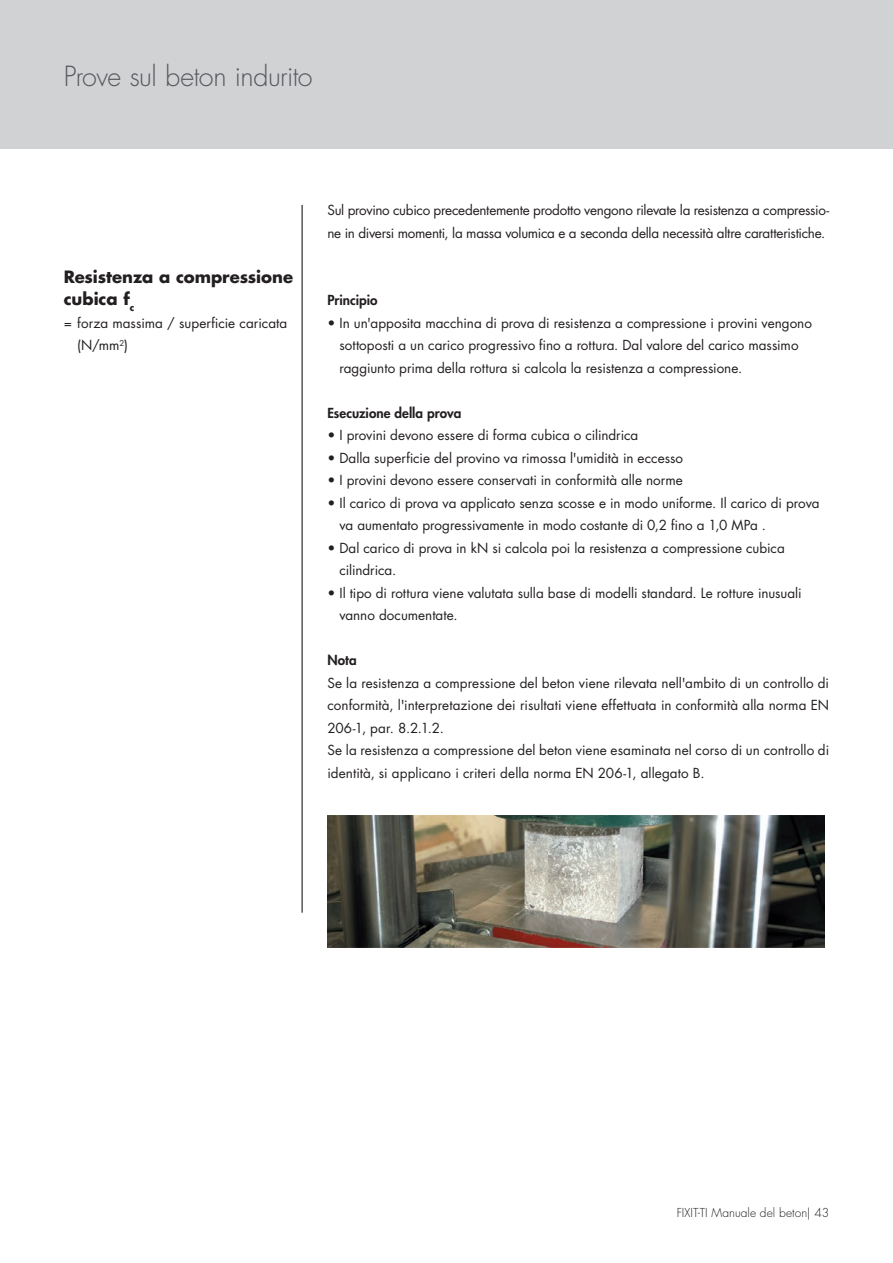
<style>
.page{position:relative;width:893px;height:1263px;background:#fff}
.page>*{position:absolute;margin:0;border:0;box-sizing:border-box;transform-origin:0 0}
.t1{font:300 27px "Futura Std";letter-spacing:-.02em;color:#55585c}
.t2{font:700 16.5px/22.5px "Futura Std";letter-spacing:-.005em;color:#231f20}
.t3{font:13.5px/22.5px "Futura Std";color:#231f20}
.t4{font:13.5px/22.5px "Futura Std";letter-spacing:-.02em;color:#231f20}
.t5{font:800 13.5px "Futura Std";color:#231f20}
.t6{font:300 12px "Futura Std";letter-spacing:.005em;color:#231f20}
</style>
<div class="page">
<img style="left:327px;top:815px;width:497px;height:132px">
<hr style="left:302px;top:205px;width:1px;height:708px;background:#040503">
<div style="left:0;top:0;width:893px;height:149px;background:#d1d2d4"></div>
<h1 class="t1" style="left:64px;top:60px;width:250px">Prove sul beton indurito</h1>
<p class="t2" style="left:64px;top:265px;width:231px">Resistenza a compressione cubica f<sub>c</sub></p>
<p class="t3" style="left:77px;top:312px;width:212px;text-indent:-14px">= forza massima / superficie caricata (N/mm<sup>2</sup>)</p>
<p class="t4" style="left:327px;top:199px;width:503px">Sul provino cubico precedentemente prodotto vengono rilevate la resistenza a compressio&shy;ne in diversi momenti, la massa volumica e a seconda della necessità altre caratteristiche.</p>
<p class="t5" style="left:327px;top:292px;width:52px">Principio</p>
<p class="t3" style="left:339px;top:312px;width:474px;text-indent:-12px">• In un'apposita macchina di prova di resistenza a compressione i provini vengono sottoposti a un carico progressivo fino a rottura. Dal valore del carico massimo raggiunto prima della rottura si calcola la resistenza a compressione.</p>
<p class="t5" style="left:327px;top:404px;width:135px">Esecuzione della prova</p>
<p class="t3" style="left:327px;top:424px;width:312px">• I provini devono essere di forma cubica o cilindrica</p>
<p class="t3" style="left:327px;top:447px;width:357px">• Dalla superficie del provino va rimossa l'umidità in eccesso</p>
<p class="t3" style="left:327px;top:469px;width:357px">• I provini devono essere conservati in conformità alle norme</p>
<p class="t3" style="left:339px;top:492px;width:482px;text-indent:-12px">• Il carico di prova va applicato senza scosse e in modo uniforme. Il carico di prova va aumentato progressivamente in modo costante di 0,2 fino a 1,0 MPa .</p>
<p class="t3" style="left:339px;top:537px;width:447px;text-indent:-12px">• Dal carico di prova in kN si calcola poi la resistenza a compressione cubica cilindrica.</p>
<p class="t3" style="left:339px;top:582px;width:464px;text-indent:-12px">• Il tipo di rottura viene valutata sulla base di modelli standard. Le rotture inusuali vanno documentate.</p>
<p class="t5" style="left:327px;top:652px;width:31px">Nota</p>
<p class="t3" style="left:327px;top:672px;width:503px">Se la resistenza a compressione del beton viene rilevata nell'ambito di un controllo di conformità, l'interpretazione dei risultati viene effettuata in conformità alla norma EN 206-1, par. 8.2.1.2.<br>Se la resistenza a compressione del beton viene esaminata nel corso di un controllo di identità, si applicano i criteri della norma EN 206-1, allegato B.</p>
<p class="t6" style="left:677px;top:1205px;width:154px">FIXIT-TI Manuale del beton| 43</p>
</div>
